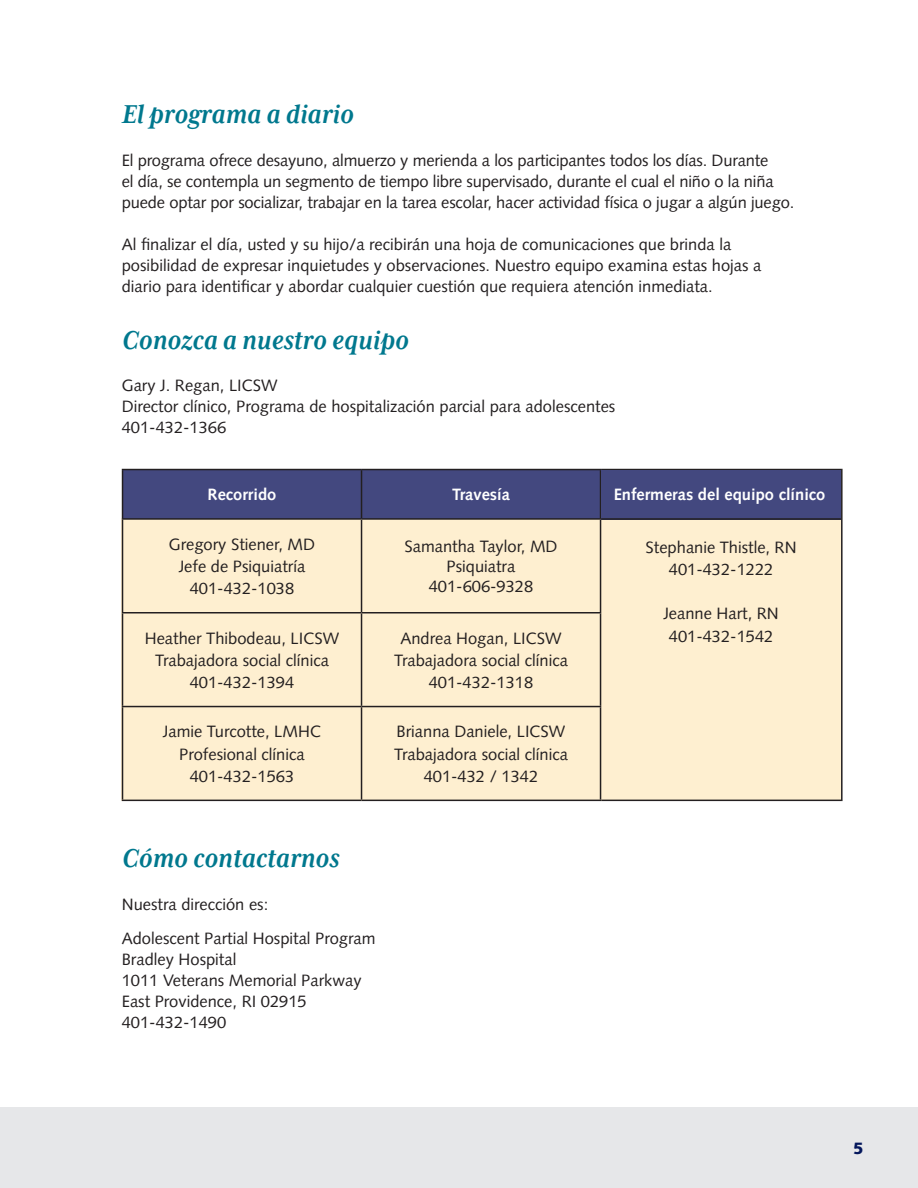
<style>
.page{position:relative;width:918px;height:1188px;background:#fff}
.page>*{position:absolute;margin:0;border:0;box-sizing:border-box;transform-origin:0 0}
.t1{font:italic 700 30px "Mrs Eaves XL Serif Nar OT";color:#00788e}
.t2{font:16.5px/22.4px "Syntax";color:#231f20;text-align:center}
.t3{font:700 16.5px "Syntax";color:#fff}
.t4{font:900 16.5px "Syntax";color:#04175c}
</style>
<div class="page">
<div style="left:122px;top:518px;width:719px;height:283px;background:#feefd0"></div>
<div style="left:0;top:1107px;width:918px;height:81px;background:#e6e7e9"></div>
<div style="left:122px;top:469px;width:479px;height:49px;background:#43487f"></div>
<hr style="left:122px;top:469px;width:240px;height:1px;background:#231f20">
<hr style="left:122px;top:470px;width:1px;height:48px;background:#231f20">
<hr style="left:362px;top:469px;width:239px;height:1px;background:#231f20">
<hr style="left:361px;top:470px;width:1px;height:48px;background:#231f20">
<hr style="left:600px;top:470px;width:1px;height:48px;background:#231f20">
<hr style="left:122px;top:518px;width:240px;height:2px;background:#231f20">
<hr style="left:122px;top:520px;width:1px;height:92px;background:#231f20">
<hr style="left:362px;top:518px;width:239px;height:2px;background:#231f20">
<hr style="left:361px;top:520px;width:1px;height:92px;background:#231f20">
<hr style="left:600px;top:520px;width:1px;height:92px;background:#231f20">
<hr style="left:122px;top:612px;width:240px;height:2px;background:#231f20">
<hr style="left:122px;top:614px;width:1px;height:92px;background:#231f20">
<hr style="left:362px;top:612px;width:239px;height:2px;background:#231f20">
<hr style="left:361px;top:614px;width:1px;height:92px;background:#231f20">
<hr style="left:600px;top:614px;width:1px;height:92px;background:#231f20">
<hr style="left:122px;top:706px;width:240px;height:1px;background:#231f20">
<hr style="left:122px;top:707px;width:1px;height:93px;background:#231f20">
<hr style="left:362px;top:706px;width:239px;height:1px;background:#231f20">
<hr style="left:361px;top:707px;width:1px;height:93px;background:#231f20">
<hr style="left:600px;top:707px;width:1px;height:93px;background:#231f20">
<hr style="left:122px;top:800px;width:240px;height:1px;background:#231f20">
<hr style="left:362px;top:800px;width:239px;height:1px;background:#231f20">
<hr style="left:841px;top:469px;width:2px;height:332px;background:#231f20">
<hr style="left:601px;top:469px;width:240px;height:1px;background:#231f20">
<div style="left:601px;top:470px;width:240px;height:50px;background:#43487f"></div>
<hr style="left:601px;top:800px;width:240px;height:1px;background:#231f20">
<hr style="left:601px;top:518px;width:240px;height:2px;background:#231f20">
<h1 class="t1" style="left:122px;top:97px;width:234px">El programa a diario</h1>
<p class="t2" style="left:122px;top:149px;width:674px;line-height:21px;text-align:left">El programa ofrece desayuno, almuerzo y merienda a los participantes todos los días. Durante<br>el día, se contempla un segmento de tiempo libre supervisado, durante el cual el niño o la niña puede optar por socializar, trabajar en la tarea escolar, hacer actividad física o jugar a algún juego.</p>
<p class="t2" style="left:122px;top:233px;width:641px;line-height:21px;text-align:left">Al finalizar el día, usted y su hijo/a recibirán una hoja de comunicaciones que brinda la posibilidad de expresar inquietudes y observaciones. Nuestro equipo examina estas hojas a diario para identificar y abordar cualquier cuestión que requiera atención inmediata.</p>
<h1 class="t1" style="left:122px;top:323px;width:289px">Conozca a nuestro equipo</h1>
<p class="t2" style="left:122px;top:375px;width:495px;line-height:21px;text-align:left">Gary J. Regan, LICSW<br>Director clínico, Programa de hospitalización parcial para adolescentes<br>401-432-1366</p>
<p class="t3" style="left:208px;top:485px;width:70px">Recorrido</p>
<p class="t3" style="left:452px;top:485px;width:60px">Travesía</p>
<p class="t3" style="left:614px;top:485px;width:213px">Enfermeras del equipo clínico</p>
<p class="t2" style="left:169px;top:533px;width:148px">Gregory Stiener, MD<br>Jefe de Psiquiatría<br>401-432-1038</p>
<p class="t2" style="left:405px;top:537px;width:155px;line-height:19.8px">Samantha Taylor, MD<br>Psiquiatra<br>401-606-9328</p>
<p class="t2" style="left:646px;top:536px;width:152px">Stephanie Thistle, RN<br>401-432-1222</p>
<p class="t2" style="left:663px;top:603px;width:117px">Jeanne Hart, RN</p>
<p class="t2" style="left:145px;top:627px;width:196px">Heather Thibodeau, LICSW</p>
<p class="t2" style="left:669px;top:625px;width:106px">401-432-1542</p>
<p class="t2" style="left:155px;top:649px;width:175px">Trabajadora social clínica<br>401-432-1394</p>
<p class="t2" style="left:394px;top:627px;width:175px">Andrea Hogan, LICSW<br>Trabajadora social clínica<br>401-432-1318</p>
<p class="t2" style="left:163px;top:720px;width:160px">Jamie Turcotte, LMHC<br>Profesional clínica<br>401-432-1563</p>
<p class="t2" style="left:394px;top:720px;width:175px">Brianna Daniele, LICSW<br>Trabajadora social clínica<br>401-432 / 1342</p>
<h1 class="t1" style="left:122px;top:842px;width:219px">Cómo contactarnos</h1>
<p class="t2" style="left:122px;top:887px;width:255px;line-height:34.5px;text-align:left">Nuestra dirección es:<br>Adolescent Partial Hospital Program</p>
<p class="t2" style="left:122px;top:949px;width:242px;line-height:21px;text-align:left">Bradley Hospital<br>1011 Veterans Memorial Parkway<br>East Providence, RI 02915<br>401-432-1490</p>
<p class="t4" style="left:853px;top:1138px;width:12px">5</p>
</div>
